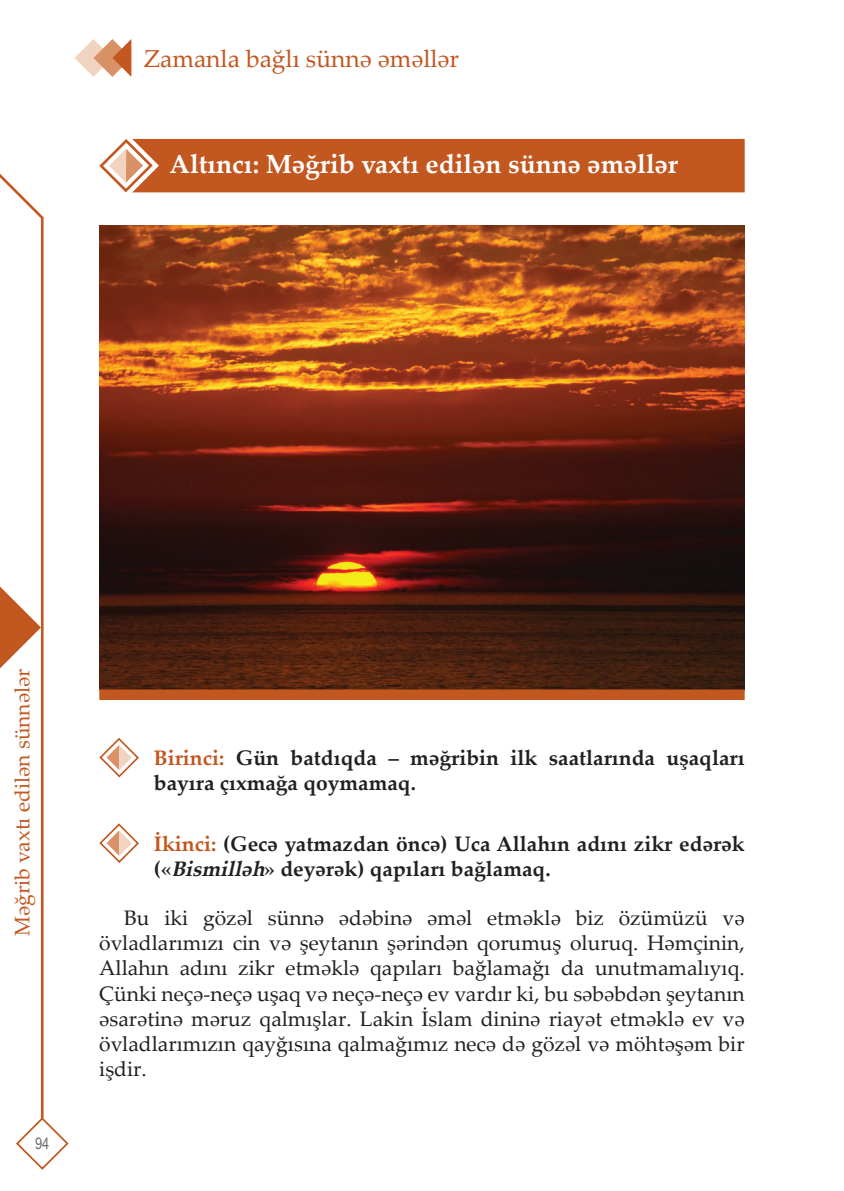
<style>
.page{position:relative;width:844px;height:1191px;background:#fff}
.page>*{position:absolute;margin:0;border:0;box-sizing:border-box;transform-origin:0 0}
.t1{font:700 26.25px "Palatino Linotype";color:#fff}
.t2{font:24.5px "Palatino Linotype";color:#c2571f}
.t3{font:21px/25.2px "Palatino Linotype";color:#231f20;text-align:justify}
.t4{font:700 21px/25.2px "Palatino Linotype";color:#231f20}
.t5{font:21px "Palatino Linotype";color:#c2571f}
.t6{font:15.75px "Arial Narrow";color:#6c6d70}
.s1{color:#c2571f}
.s2{font-style:italic}
</style>
<div class="page">
<svg style="left:74px;top:39px;width:57px;height:38px"></svg>
<svg style="left:0;top:586px;width:41px;height:82px"></svg>
<svg style="left:16px;top:1116px;width:53px;height:54px"></svg>
<hr style="left:41px;top:217px;width:3px;height:901px;background:#c2571f">
<svg style="left:0;top:173px;width:44px;height:49px"></svg>
<img style="left:99px;top:226px;width:645px;height:463px">
<svg style="left:99px;top:138px;width:645px;height:55px;background:#c66430"></svg>
<div style="left:99px;top:689px;width:645px;height:11px;background:#c2571f"></div>
<svg style="left:99px;top:738px;width:40px;height:40px"></svg>
<svg style="left:99px;top:823px;width:40px;height:40px"></svg>
<p class="t2" style="left:144px;top:41px;width:317px">Zamanla bağlı sünnə əməllər</p>
<p class="t1" style="left:169px;top:146px;width:510px">Altıncı: Məğrib vaxtı edilən sünnə əməllər</p>
<p class="t5" style="left:7px;top:936px;width:269px;rotate:-90deg">Məğrib vaxtı edilən sünnələr</p>
<p class="t6" style="left:35px;top:1131px;width:16px">94</p>
<p class="t4" style="left:154px;top:744px;width:592px"><span class="s1">Birinci:</span> Gün batdıqda – məğribin ilk saatlarında uşaqları bayıra çıxmağa qoymamaq.</p>
<p class="t4" style="left:154px;top:830px;width:592px"><span class="s1">İkinci:</span> (Gecə yatmazdan öncə) Uca Allahın adını zikr edərək («<span class="s2">Bismilləh</span>» deyərək) qapıları bağlamaq.</p>
<p class="t3" style="left:99px;top:904px;width:646px;text-indent:25px">Bu iki gözəl sünnə ədəbinə əməl etməklə biz özümüzü və övladlarımızı cin və şeytanın şərindən qorumuş oluruq. Həmçinin, Allahın adını zikr etməklə qapıları bağlamağı da unutmamalıyıq.<br>Çünki neçə-neçə uşaq və neçə-neçə ev vardır ki, bu səbəbdən şeytanın əsarətinə məruz qalmışlar. Lakin İslam dininə riayət etməklə ev və övladlarımızın qayğısına qalmağımız necə də gözəl və möhtəşəm bir işdir.</p>
</div>
